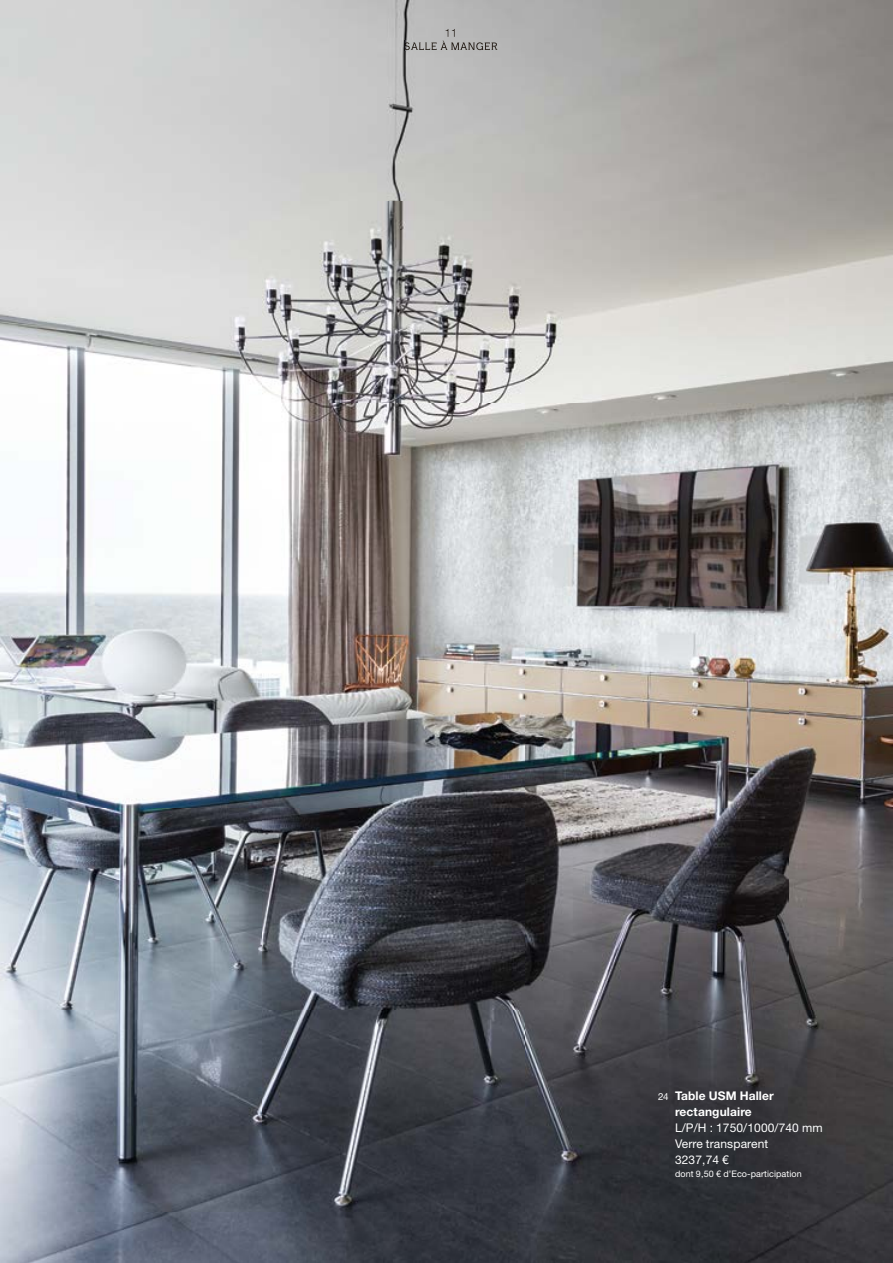
<style>
.page{position:relative;width:893px;height:1263px;background:#fff}
.page>*{position:absolute;margin:0;border:0;box-sizing:border-box;transform-origin:0 0}
.t1{font:12px/15.9px "Helvetica Neue";letter-spacing:.01em;color:#fff}
.t2{font:700 12px/15.9px "Helvetica Neue";letter-spacing:.01em;color:#fff;text-align:center}
.t3{font:9px "Helvetica Neue";letter-spacing:.01em;color:#fff}
.s1{font-weight:400;font-size:9.75px}
.s2{font-family:"Linotype Euro Font Gto P"}
</style>
<div class="page">
<img style="left:0;top:0;width:893px;height:1263px">
<svg style="left:446px;top:29px;width:9px;height:8px"></svg>
<img style="left:404px;top:41px;width:94px;height:9px">
<p class="t2" style="left:658px;top:1088px;width:117px"><span class="s1">24</span> Table USM Haller rectangulaire</p>
<p class="t1" style="left:675px;top:1120px;width:149px">L/P/H : 1750/1000/740 mm<br>Verre transparent<br>3237,74 <span class="s2">e</span></p>
<p class="t3" style="left:675px;top:1169px;width:128px">dont 9,50 <span class="s2">e</span> d’Eco-participation</p>
</div>
